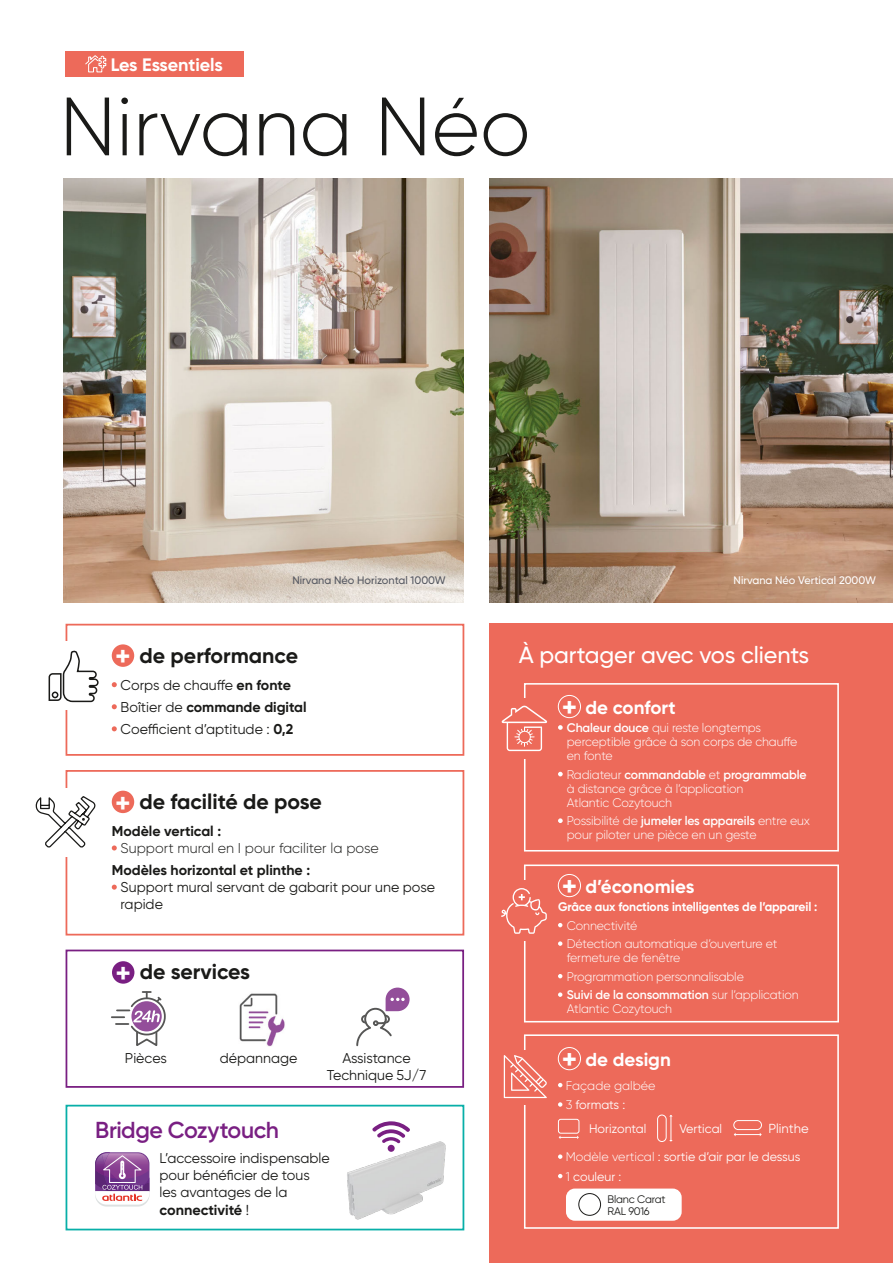
<style>
.page{position:relative;width:893px;height:1263px;background:#fff}
.page>*{position:absolute;margin:0;border:0;box-sizing:border-box;transform-origin:0 0}
.Nom_produit{font:300 82.5px "Gilroy";color:#1a1a18}
.t1{font:700 28.05px "Gilroy";color:#fff}
.t2{font:700 27.75px "Gilroy";color:#fff}
.Accroche_produit{font:500 23.4px "Gilroy";letter-spacing:-.005em;color:#fff}
.t3{font:600 23.1px "Gilroy";letter-spacing:-.02em;color:#791f82}
.t4{font:700 21.3px "Gilroy";color:#1a1a18}
.t5{font:700 18.75px "Gilroy";color:#fff}
.t6{font:700 18px "Gilroy";letter-spacing:-.005em;color:#fff}
.t7{font:700 14.4px "Gilroy";color:#1a1a18}
.t8{font:14.25px/17.1px "Gilroy";color:#1a1a18}
.t9{font:700 14.25px "Gilroy";color:#1a1a18}
.t10{font:300 14.25px "Gilroy";color:#1a1a18}
.t11{font:13.05px "Gilroy";color:#fff}
.t12{font:300 12.45px/14.1px "Gilroy";letter-spacing:-.01em;color:#fff}
.t13{font:12.45px "Gilroy";color:#fff}
.t14{font:700 12.45px "Gilroy";letter-spacing:-.01em;color:#fff}
.t15{font:500 10.95px "Gilroy";color:#545760}
.t16{font:500 10.95px "Gilroy";color:#fff}
.t17{font:10.95px/12.5px "Gilroy";letter-spacing:-.02em;color:#1a1a18}
.s1{font-weight:700}
.s2{font-weight:400}
.s3{font-weight:600}
.s4{font-weight:300}
</style>
<div class="page">
<img style="left:489px;top:179px;width:404px;height:423px">
<img style="left:63px;top:179px;width:401px;height:423px">
<svg style="left:65px;top:949px;width:400px;height:139px"></svg>
<div style="left:106px;top:962px;width:169px;height:30px;background:#fff"></div>
<svg style="left:65px;top:623px;width:400px;height:133px"></svg>
<div style="left:61px;top:641px;width:38px;height:69px;background:#fff"></div>
<svg style="left:48px;top:651px;width:51px;height:52px"></svg>
<div style="left:489px;top:624px;width:404px;height:639px;background:#ed6a5a"></div>
<svg style="left:524px;top:864px;width:315px;height:159px"></svg>
<div style="left:507px;top:880px;width:34px;height:60px;background:#ed6a5a"></div>
<svg style="left:501px;top:888px;width:46px;height:46px"></svg>
<svg style="left:524px;top:1034px;width:315px;height:195px"></svg>
<div style="left:510px;top:1050px;width:30px;height:55px;background:#ed6a5a"></div>
<svg style="left:504px;top:1055px;width:43px;height:43px"></svg>
<svg style="left:524px;top:683px;width:315px;height:169px"></svg>
<div style="left:507px;top:698px;width:34px;height:61px;background:#ed6a5a"></div>
<svg style="left:502px;top:706px;width:45px;height:45px"></svg>
<svg style="left:65px;top:770px;width:400px;height:166px"></svg>
<div style="left:61px;top:788px;width:38px;height:68px;background:#fff"></div>
<svg style="left:35px;top:796px;width:61px;height:52px"></svg>
<div style="left:65px;top:51px;width:178px;height:26px;background:#ed6a5a"></div>
<svg style="left:65px;top:1104px;width:400px;height:127px"></svg>
<svg style="left:95px;top:1152px;width:54px;height:54px"></svg>
<svg style="left:372px;top:1121px;width:38px;height:18px"></svg>
<img style="left:342px;top:1139px;width:110px;height:82px">
<div style="left:112px;top:961px;width:22px;height:23px;background:#791f82;border-radius:50%"></div>
<div style="left:112px;top:644px;width:22px;height:23px;background:#ed6a5a;border-radius:50%"></div>
<svg style="left:112px;top:682px;width:5px;height:5px"></svg>
<svg style="left:112px;top:704px;width:5px;height:5px"></svg>
<svg style="left:112px;top:726px;width:5px;height:5px"></svg>
<div style="left:112px;top:791px;width:22px;height:22px;background:#ed6a5a;border-radius:50%"></div>
<svg style="left:112px;top:845px;width:5px;height:5px"></svg>
<svg style="left:112px;top:885px;width:5px;height:5px"></svg>
<svg style="left:85px;top:55px;width:22px;height:18px"></svg>
<svg style="left:112px;top:991px;width:54px;height:55px"></svg>
<img style="left:235px;top:991px;width:51px;height:55px">
<svg style="left:356px;top:987px;width:54px;height:60px"></svg>
<div style="left:558px;top:874px;width:23px;height:23px;border:1px solid #fff;border-radius:50%"></div>
<svg style="left:558px;top:923px;width:4px;height:4px"></svg>
<svg style="left:558px;top:941px;width:4px;height:5px"></svg>
<svg style="left:558px;top:974px;width:4px;height:4px"></svg>
<svg style="left:558px;top:992px;width:4px;height:5px"></svg>
<div style="left:558px;top:1047px;width:23px;height:23px;border:1px solid #fff;border-radius:50%"></div>
<svg style="left:558px;top:1083px;width:4px;height:4px"></svg>
<svg style="left:558px;top:1102px;width:4px;height:5px"></svg>
<svg style="left:558px;top:1154px;width:4px;height:5px"></svg>
<svg style="left:558px;top:1174px;width:4px;height:4px"></svg>
<div style="left:558px;top:695px;width:23px;height:23px;border:1px solid #fff;border-radius:50%"></div>
<svg style="left:558px;top:725px;width:5px;height:5px"></svg>
<svg style="left:558px;top:772px;width:5px;height:4px"></svg>
<svg style="left:558px;top:818px;width:5px;height:5px"></svg>
<div style="left:566px;top:1188px;width:116px;height:33px;background:#fff;border-radius:9px"></div>
<div style="left:579px;top:1193px;width:22px;height:22px;border:1px solid #1a1a18;border-radius:50%"></div>
<div style="left:657px;top:1114px;width:10px;height:28px;border:1px solid #fff;border-radius:4px"></div>
<svg style="left:669px;top:1115px;width:4px;height:27px"></svg>
<div style="left:558px;top:1119px;width:21px;height:14px;border:1px solid #fff;border-radius:2px"></div>
<svg style="left:559px;top:1135px;width:20px;height:4px"></svg>
<div style="left:733px;top:1120px;width:29px;height:10px;border:1px solid #fff;border-radius:4px"></div>
<svg style="left:734px;top:1133px;width:28px;height:3px"></svg>
<p class="t6" style="left:111px;top:53px;width:114px">Les Essentiels</p>
<p class="Nom_produit" style="left:60px;top:76px;width:472px">Nirvana Néo</p>
<p class="t15" style="left:292px;top:574px;width:155px">Nirvana Néo Horizontal 1000W</p>
<p class="t16" style="left:734px;top:574px;width:144px">Nirvana Néo Vertical 2000W</p>
<p class="t1" style="left:115px;top:639px;width:17px">+</p>
<p class="t4" style="left:140px;top:642px;width:160px">de performance</p>
<p class="t8" style="left:121px;top:676px;width:172px">Corps de chauffe <span class="s1">en fonte</span></p>
<p class="t9" style="left:121px;top:698px;width:188px"><span class="s2">Boîtier de</span> commande digital</p>
<p class="t8" style="left:121px;top:720px;width:174px">Coefficient d’aptitude : <span class="s1">0,2</span></p>
<p class="t1" style="left:115px;top:785px;width:17px">+</p>
<p class="t4" style="left:140px;top:788px;width:184px">de facilité de pose</p>
<p class="t9" style="left:112px;top:822px;width:111px">Modèle vertical :</p>
<p class="t10" style="left:121px;top:839px;width:260px">Support mural en I pour faciliter la pose</p>
<p class="t8" style="left:121px;top:861px;width:316px;text-indent:-9px"><span class="s1">Modèles horizontal et plinthe :<br></span>Support mural servant de gabarit pour une pose rapide</p>
<p class="t1" style="left:115px;top:956px;width:17px">+</p>
<p class="t4" style="left:140px;top:958px;width:112px">de services</p>
<p class="t8" style="left:125px;top:1049px;width:43px">Pièces</p>
<p class="t8" style="left:220px;top:1049px;width:79px">dépannage</p>
<p class="t8" style="left:327px;top:1049px;width:101px;text-align:center">Assistance<br>Technique 5J/7</p>
<p class="t3" style="left:95px;top:1115px;width:185px">Bridge Cozytouch</p>
<p class="t8" style="left:160px;top:1149px;width:172px">L’accessoire indispensable pour bénéficier de tous les avantages de la</p>
<p class="t7" style="left:160px;top:1201px;width:91px">connectivité <span class="s2">!</span></p>
<p class="Accroche_produit" style="left:519px;top:640px;width:292px">À partager avec vos clients</p>
<p class="t2" style="left:562px;top:690px;width:17px">+</p>
<p class="t5" style="left:585px;top:695px;width:92px">de confort</p>
<p class="t12" style="left:567px;top:721px;width:232px"><span class="s3">Chaleur douce</span> qui reste longtemps perceptible grâce à son corps de chauffe en fonte</p>
<p class="t12" style="left:567px;top:767px;width:241px">Radiateur <span class="s3">commandable</span> et <span class="s3">programmable </span>à distance grâce à l’application<br>Atlantic Cozytouch</p>
<p class="t12" style="left:567px;top:814px;width:245px">Possibilité de <span class="s3">jumeler les appareils</span> entre eux pour piloter une pièce en un geste</p>
<p class="t2" style="left:562px;top:869px;width:17px">+</p>
<p class="t5" style="left:585px;top:874px;width:111px">d’économies</p>
<p class="t14" style="left:558px;top:899px;width:261px">Grâce aux fonctions intelligentes de l’appareil :</p>
<p class="t12" style="left:567px;top:918px;width:72px">Connectivité</p>
<p class="t12" style="left:567px;top:937px;width:212px">Détection automatique d’ouverture et fermeture de fenêtre</p>
<p class="t12" style="left:567px;top:969px;width:179px">Programmation personnalisable</p>
<p class="t12" style="left:567px;top:988px;width:233px"><span class="s3">Suivi de la consommation</span> sur l’application<br>Atlantic Cozytouch</p>
<p class="t2" style="left:562px;top:1042px;width:17px">+</p>
<p class="t5" style="left:585px;top:1047px;width:87px">de design</p>
<p class="t12" style="left:566px;top:1078px;width:91px">Façade galbée</p>
<p class="t13" style="left:566px;top:1097px;width:61px"><span class="s4">3</span> formats :</p>
<p class="t13" style="left:589px;top:1121px;width:59px">Horizontal</p>
<p class="t13" style="left:679px;top:1121px;width:44px">Vertical</p>
<p class="t11" style="left:768px;top:1120px;width:42px">Plinthe</p>
<p class="t13" style="left:566px;top:1149px;width:236px"><span class="s4">Modèle vertical</span> : sortie d’air par le dessus</p>
<p class="t13" style="left:566px;top:1169px;width:57px"><span class="s4">1</span> couleur :</p>
<p class="t17" style="left:608px;top:1192px;width:59px">Blanc Carat<br>RAL 9016</p>
</div>
